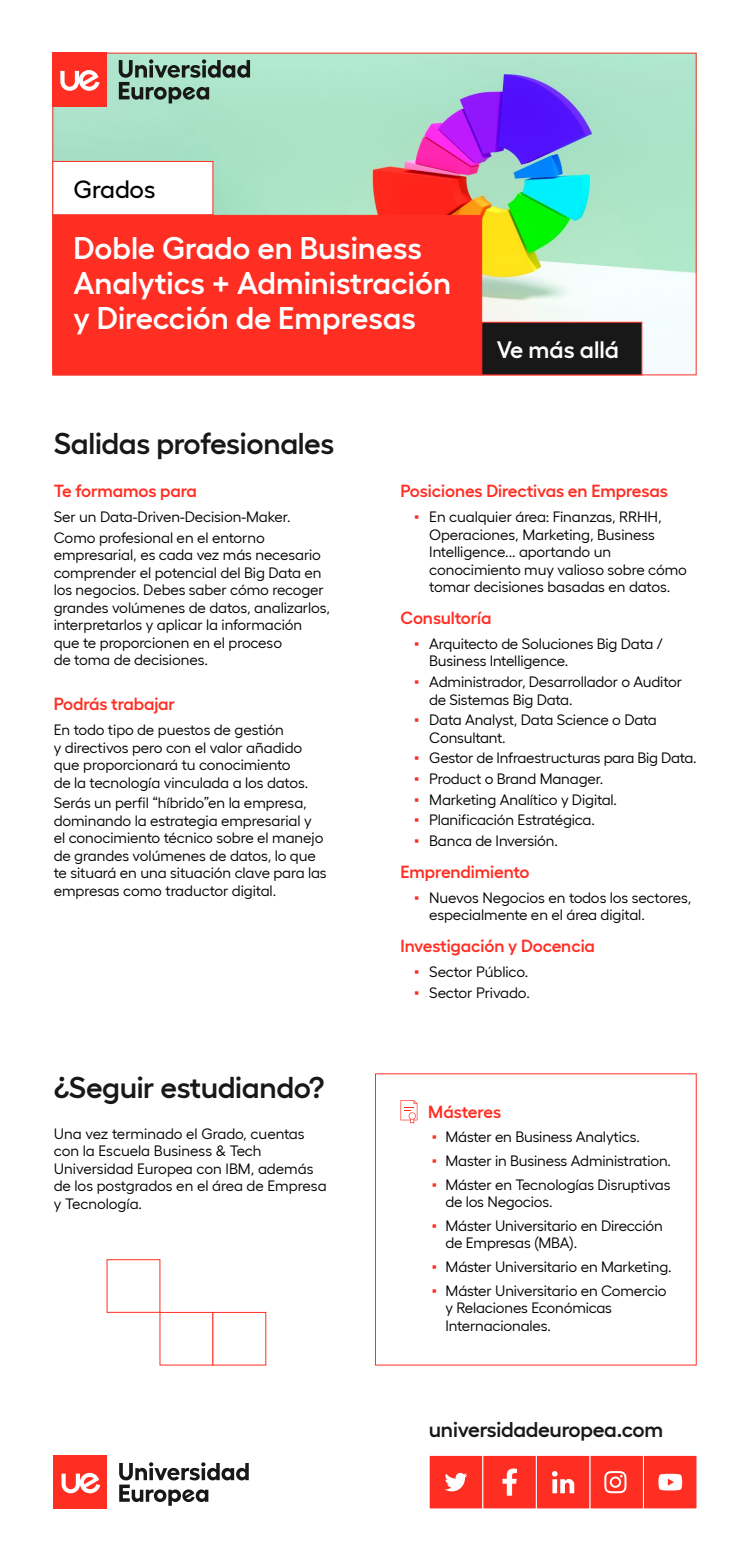
<style>
.page{position:relative;width:750px;height:1563px;background:#fff}
.page>*{position:absolute;margin:0;border:0;box-sizing:border-box;transform-origin:0 0}
.t1{font:600 31.25px/35px "Hellix";color:#fff}
.t2{font:600 30px "Hellix";letter-spacing:-.01em;color:#181818}
.t3{font:500 25px "Hellix";letter-spacing:-.005em;color:#000}
.t4{font:600 23.75px "Hellix";color:#fff}
.t5{font:600 21.25px "Hellix";letter-spacing:-.01em;color:#181818}
.t6{font:600 17.5px "Hellix";letter-spacing:-.005em;color:#ff2e23}
.t7{font:15px/17.5px "Hellix";letter-spacing:-.01em;color:#000}
.s1{font-family:"Arial Narrow";color:#ff2e23}
.s2{font-family:"Arial";color:#ff2e23}
</style>
<div class="page">
<img style="left:54px;top:55px;width:641px;height:318px">
<div style="left:52px;top:215px;width:430px;height:160px;background:#ff2e23"></div>
<div style="left:481px;top:322px;width:161px;height:53px;background:#181818;border:1px solid #ff2e23"></div>
<div style="left:52px;top:161px;width:161px;height:54px;background:#fff;border:1px solid #ff2e23"></div>
<div style="left:643px;top:1455px;width:54px;height:54px;background:#ff2e23"></div>
<svg style="left:658px;top:1473px;width:24px;height:17px"></svg>
<div style="left:590px;top:1455px;width:54px;height:54px;background:#ff2e23;border:1px solid #fff"></div>
<svg style="left:604px;top:1471px;width:23px;height:22px"></svg>
<div style="left:536px;top:1455px;width:54px;height:54px;background:#ff2e23"></div>
<svg style="left:552px;top:1471px;width:22px;height:22px"></svg>
<div style="left:482px;top:1455px;width:55px;height:54px;background:#ff2e23;border:1px solid #fff"></div>
<svg style="left:503px;top:1468px;width:14px;height:27px"></svg>
<div style="left:429px;top:1455px;width:54px;height:54px;background:#ff2e23;border:1px solid #fff"></div>
<svg style="left:445px;top:1472px;width:22px;height:19px"></svg>
<div style="left:52px;top:53px;width:55px;height:54px;background:#ff2e23"></div>
<svg style="left:60px;top:70px;width:40px;height:21px"></svg>
<svg style="left:119px;top:59px;width:131px;height:44px;background:#7fa694"></svg>
<div style="left:54px;top:1455px;width:53px;height:54px;background:#ff2e23"></div>
<svg style="left:62px;top:1472px;width:38px;height:21px"></svg>
<svg style="left:119px;top:1462px;width:130px;height:43px"></svg>
<div style="left:375px;top:1073px;width:322px;height:292px;border:1px solid #ff2f24"></div>
<svg style="left:400px;top:1100px;width:17px;height:23px"></svg>
<div style="left:212px;top:1312px;width:54px;height:53px;background:#fff;border:1px solid #ff2e23"></div>
<h3 class="t3" style="left:73px;top:170px;width:84px">Grados</h3>
<h1 class="t1" style="left:73px;top:227px;width:379px">Doble Grado en Business<br>Analytics + Administración y Dirección de Empresas</h1>
<h2 class="t2" style="left:54px;top:420px;width:282px">Salidas profesionales</h2>
<h3 class="t4" style="left:497px;top:331px;width:124px">Ve más allá</h3>
<p class="t6" style="left:54px;top:477px;width:145px">Te formamos para</p>
<p class="t7" style="left:54px;top:505px;width:238px;line-height:20.6px">Ser un Data-Driven-Decision-Maker.<br>Como profesional en el entorno</p>
<p class="t7" style="left:54px;top:545px;width:278px">empresarial, es cada vez más necesario comprender el potencial del Big Data en los negocios. Debes saber cómo recoger grandes volúmenes de datos, analizarlos, interpretarlos y aplicar la información que te proporcionen en el proceso<br>de toma de decisiones.</p>
<p class="t6" style="left:54px;top:690px;width:123px">Podrás trabajar</p>
<p class="t7" style="left:54px;top:720px;width:256px">En todo tipo de puestos de gestión<br>y directivos pero con el valor añadido que proporcionará tu conocimiento de la tecnología vinculada a los datos.</p>
<p class="t7" style="left:54px;top:793px;width:274px">Serás un perfil “híbrido”en la empresa, dominando la estrategia empresarial y el conocimiento técnico sobre el manejo de grandes volúmenes de datos, lo que te situará en una situación clave para las empresas como traductor digital.</p>
<h2 class="t2" style="left:54px;top:1064px;width:272px">¿Seguir estudiando?</h2>
<p class="t7" style="left:54px;top:1123px;width:274px">Una vez terminado el Grado, cuentas con la Escuela Business &amp; Tech<br>Universidad Europea con IBM, además de los postgrados en el área de Empresa y Tecnología.</p>
<p class="t6" style="left:400px;top:477px;width:269px">Posiciones Directivas en Empresas</p>
<p class="t7" style="left:429px;top:506px;width:259px;text-indent:-15px"><span class="s1">▪</span> En cualquier área: Finanzas, RRHH, Operaciones, Marketing, Business Intelligence... aportando un conocimiento muy valioso sobre cómo tomar decisiones basadas en datos.</p>
<p class="t6" style="left:400px;top:604px;width:93px">Consultoría</p>
<p class="t7" style="left:429px;top:633px;width:235px;text-indent:-15px"><span class="s1">▪</span> Arquitecto de Soluciones Big Data /<br>Business Intelligence.</p>
<p class="t7" style="left:429px;top:671px;width:254px;text-indent:-15px"><span class="s1">▪</span> Administrador, Desarrollador o Auditor de Sistemas Big Data.</p>
<p class="t7" style="left:429px;top:710px;width:229px;text-indent:-15px"><span class="s1">▪</span> Data Analyst, Data Science o Data<br>Consultant.</p>
<p class="t7" style="left:414px;top:748px;width:284px"><span class="s1">▪</span> Gestor de Infraestructuras para Big Data.</p>
<p class="t7" style="left:414px;top:768px;width:191px"><span class="s1">▪</span> Product o Brand Manager.</p>
<p class="t7" style="left:414px;top:789px;width:204px"><span class="s1">▪</span> Marketing Analítico y Digital.</p>
<p class="t7" style="left:414px;top:810px;width:182px"><span class="s1">▪</span> Planificación Estratégica.</p>
<p class="t7" style="left:414px;top:830px;width:145px"><span class="s1">▪</span> Banca de Inversión.</p>
<p class="t6" style="left:400px;top:858px;width:131px">Emprendimiento</p>
<p class="t7" style="left:429px;top:887px;width:264px;text-indent:-15px"><span class="s1">▪</span> Nuevos Negocios en todos los sectores, especialmente en el área digital.</p>
<p class="t6" style="left:400px;top:932px;width:196px">Investigación y Docencia</p>
<p class="t7" style="left:414px;top:961px;width:116px"><span class="s1">▪</span> Sector Público.</p>
<p class="t7" style="left:414px;top:982px;width:117px"><span class="s1">▪</span> Sector Privado.</p>
<p class="t6" style="left:428px;top:1098px;width:74px">Másteres</p>
<p class="t7" style="left:432px;top:1126px;width:210px"><span class="s2">▪</span> Máster en Business Analytics.</p>
<p class="t7" style="left:432px;top:1150px;width:241px"><span class="s2">▪</span> Master in Business Administration.</p>
<p class="t7" style="left:446px;top:1174px;width:226px;text-indent:-14px"><span class="s2">▪</span> Máster en Tecnologías Disruptivas de los Negocios.</p>
<p class="t7" style="left:446px;top:1215px;width:219px;text-indent:-14px"><span class="s2">▪</span> Máster Universitario en Dirección de Empresas (MBA).</p>
<p class="t7" style="left:432px;top:1256px;width:241px"><span class="s2">▪</span> Máster Universitario en Marketing.</p>
<p class="t7" style="left:446px;top:1280px;width:222px;text-indent:-14px"><span class="s2">▪</span> Máster Universitario en Comercio y Relaciones Económicas<br>Internacionales.</p>
<h3 class="t5" style="left:429px;top:1412px;width:236px">universidadeuropea.com</h3>
</div>
